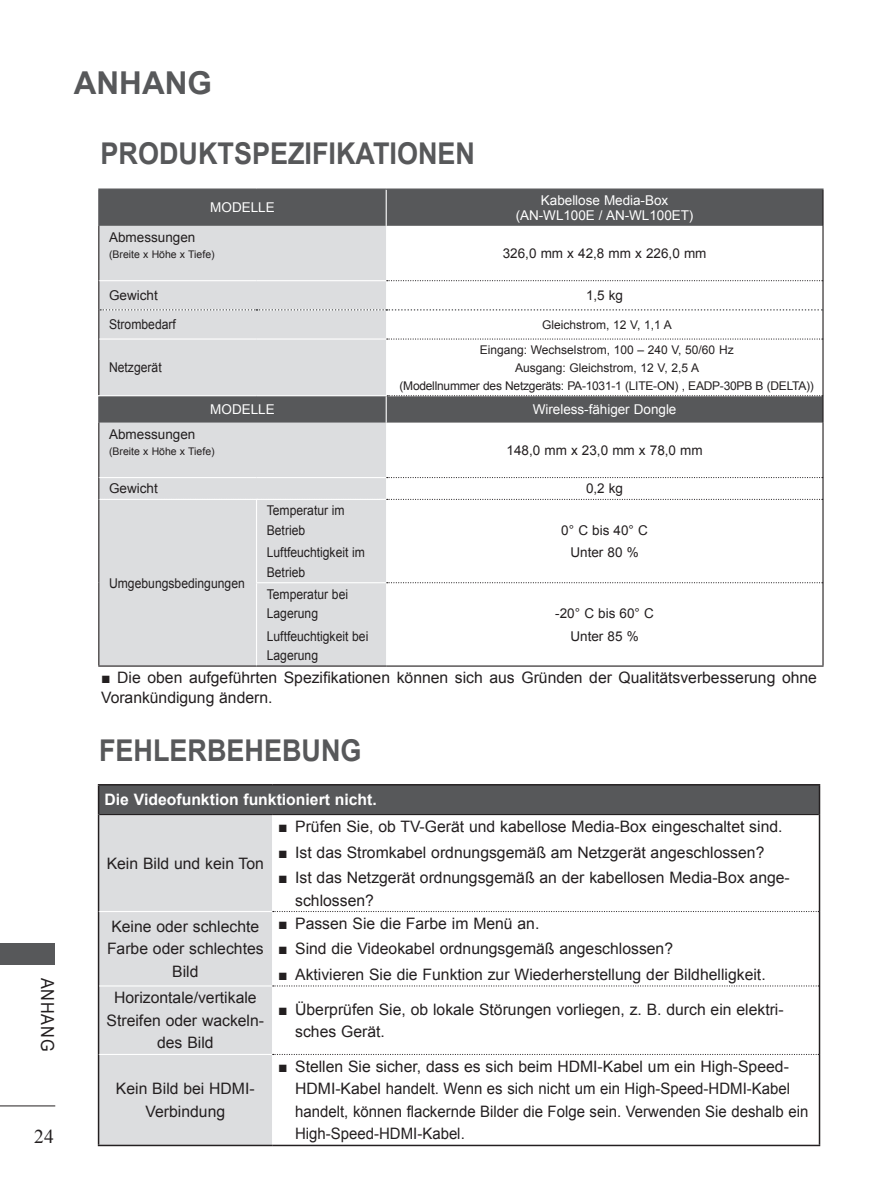
<style>
.page{position:relative;width:893px;height:1191px;background:#fff}
.page>*{position:absolute;margin:0;border:0;box-sizing:border-box;transform-origin:0 0}
.t1{font:700 31.5px "Arial";color:#57585a}
.contents_body_head_2{font:700 30px "Arial";color:#57585a;scale:.9 1}
.t2{font:19.5px "Times New Roman";color:#231f20}
.t3{font:18px "Arial";letter-spacing:.05em;color:#231f20;scale:.9 1}
.body_main_10_5pt{font:15.75px/22.5px "Arial";color:#231f20}
.body_main{font:15.75px/22.5px "Arial";color:#231f20;text-align:center}
.body_main-2{font:700 15.75px "Arial";color:#fff}
.body_main-3{font:13.5px/19.5px "Arial";color:#231f20;scale:.9 1}
.body_main-4{font:13.5px "Arial";color:#231f20}
.body_main-5{font:13.5px "Arial";color:#fff}
.body_main-6{font:12px "Arial";color:#231f20}
.body_main-7{font:12px "Arial";letter-spacing:-.02em;color:#231f20}
.t4{font:10.5px "Arial";color:#231f20}
</style>
<div class="page">
<hr style="left:0;top:1105px;width:55px;height:1px;background:#231f20">
<div style="left:0;top:943px;width:54px;height:21px;background:#57585a"></div>
<div style="left:99px;top:190px;width:723px;height:36px;background:#57585a"></div>
<svg style="left:99px;top:226px;width:287px;height:439px;background:#d2d3d5"></svg>
<svg style="left:386px;top:339px;width:436px;height:1px"></svg>
<hr style="left:98px;top:190px;width:1px;height:36px;background:#57585a">
<hr style="left:98px;top:188px;width:159px;height:2px;background:#57585a">
<hr style="left:256px;top:188px;width:130px;height:2px;background:#57585a">
<hr style="left:386px;top:190px;width:1px;height:36px;background:#fff">
<hr style="left:822px;top:190px;width:2px;height:36px;background:#231f20">
<hr style="left:386px;top:188px;width:437px;height:2px;background:#57585a">
<hr style="left:98px;top:226px;width:1px;height:55px;background:#231f20">
<hr style="left:822px;top:226px;width:2px;height:55px;background:#231f20">
<hr style="left:822px;top:281px;width:2px;height:29px;background:#231f20">
<hr style="left:822px;top:310px;width:2px;height:29px;background:#231f20">
<hr style="left:98px;top:339px;width:1px;height:56px;background:#231f20">
<hr style="left:822px;top:339px;width:2px;height:57px;background:#231f20">
<svg style="left:98px;top:280px;width:725px;height:59px"></svg>
<svg style="left:98px;top:396px;width:1px;height:27px"></svg>
<hr style="left:98px;top:395px;width:159px;height:1px;background:#fff">
<hr style="left:256px;top:395px;width:131px;height:1px;background:#fff">
<hr style="left:822px;top:396px;width:2px;height:27px;background:#231f20">
<svg style="left:386px;top:395px;width:437px;height:28px;background:#5e5f61"></svg>
<hr style="left:98px;top:423px;width:1px;height:54px;background:#231f20">
<hr style="left:822px;top:423px;width:2px;height:54px;background:#231f20">
<hr style="left:822px;top:477px;width:2px;height:22px;background:#231f20">
<hr style="left:98px;top:499px;width:1px;height:84px;background:#231f20">
<hr style="left:98px;top:583px;width:1px;height:82px;background:#231f20">
<hr style="left:98px;top:665px;width:159px;height:1px;background:#231f20">
<hr style="left:256px;top:500px;width:1px;height:82px;background:#fff">
<hr style="left:822px;top:499px;width:2px;height:84px;background:#231f20">
<svg style="left:98px;top:477px;width:725px;height:23px"></svg>
<hr style="left:256px;top:583px;width:1px;height:82px;background:#fff">
<hr style="left:256px;top:582px;width:130px;height:1px;background:#fff">
<hr style="left:256px;top:665px;width:130px;height:1px;background:#231f20">
<hr style="left:822px;top:583px;width:2px;height:82px;background:#231f20">
<svg style="left:387px;top:582px;width:436px;height:1px"></svg>
<hr style="left:386px;top:665px;width:437px;height:1px;background:#231f20">
<div style="left:99px;top:784px;width:720px;height:30px;background:#57585a"></div>
<div style="left:99px;top:815px;width:173px;height:329px;background:#dcdddf"></div>
<svg style="left:272px;top:815px;width:547px;height:329px"></svg>
<hr style="left:98px;top:784px;width:174px;height:1px;background:#231f20">
<svg style="left:98px;top:785px;width:1px;height:29px"></svg>
<hr style="left:272px;top:784px;width:548px;height:1px;background:#231f20">
<svg style="left:819px;top:785px;width:1px;height:29px"></svg>
<hr style="left:98px;top:814px;width:1px;height:97px;background:#231f20">
<hr style="left:819px;top:814px;width:1px;height:97px;background:#231f20">
<hr style="left:98px;top:911px;width:1px;height:75px;background:#231f20">
<hr style="left:819px;top:911px;width:1px;height:75px;background:#231f20">
<hr style="left:98px;top:986px;width:1px;height:68px;background:#231f20">
<hr style="left:819px;top:986px;width:1px;height:68px;background:#231f20">
<hr style="left:98px;top:1054px;width:1px;height:90px;background:#231f20">
<hr style="left:819px;top:1054px;width:1px;height:90px;background:#231f20">
<hr style="left:98px;top:1144px;width:174px;height:2px;background:#231f20">
<hr style="left:272px;top:1144px;width:548px;height:2px;background:#231f20">
<svg style="left:273px;top:911px;width:546px;height:1px"></svg>
<svg style="left:273px;top:985px;width:546px;height:1px"></svg>
<hr style="left:99px;top:814px;width:173px;height:1px;background:#231f20">
<hr style="left:272px;top:814px;width:547px;height:1px;background:#231f20">
<hr style="left:99px;top:911px;width:173px;height:1px;background:#fff">
<hr style="left:99px;top:985px;width:173px;height:1px;background:#fff">
<hr style="left:99px;top:1054px;width:173px;height:1px;background:#fff">
<svg style="left:273px;top:1054px;width:546px;height:1px"></svg>
<p class="t3" style="left:59px;top:977px;width:83px;rotate:90deg">ANHANG</p>
<p class="t2" style="left:34px;top:1123px;width:21px">24</p>
<h1 class="t1" style="left:74px;top:62px;width:140px">ANHANG</h1>
<p class="contents_body_head_2" style="left:100px;top:134px;width:418px">PRODUKTSPEZIFIKATIONEN</p>
<p class="body_main-5" style="left:210px;top:199px;width:66px">MODELLE</p>
<p class="body_main-5" style="left:541px;top:191px;width:129px">Kabellose Media-Box</p>
<p class="body_main-5" style="left:516px;top:206px;width:179px">(AN-WL100E / AN-WL100ET)</p>
<p class="body_main-4" style="left:109px;top:228px;width:88px">Abmessungen</p>
<p class="t4" style="left:109px;top:248px;width:107px">(Breite x Höhe x Tiefe)</p>
<p class="body_main-4" style="left:503px;top:245px;width:205px">326,0 mm x 42,8 mm x 226,0 mm</p>
<p class="body_main-4" style="left:109px;top:287px;width:50px">Gewicht</p>
<p class="body_main-4" style="left:586px;top:287px;width:38px">1,5 kg</p>
<p class="body_main-3" style="left:109px;top:315px;width:76px">Strombedarf</p>
<p class="body_main-6" style="left:542px;top:317px;width:131px">Gleichstrom, 12 V, 1,1 A</p>
<p class="body_main-3" style="left:109px;top:358px;width:60px">Netzgerät</p>
<p class="body_main-6" style="left:480px;top:342px;width:255px">Eingang: Wechselstrom, 100 – 240 V, 50/60 Hz</p>
<p class="body_main-6" style="left:515px;top:360px;width:185px">Ausgang: Gleichstrom, 12 V, 2,5 A</p>
<p class="body_main-7" style="left:399px;top:378px;width:416px">(Modellnummer des Netzgeräts: PA-1031-1 (LITE-ON) , EADP-30PB B (DELTA))</p>
<p class="body_main-5" style="left:210px;top:400px;width:66px">MODELLE</p>
<p class="body_main-5" style="left:533px;top:400px;width:145px">Wireless-fähiger Dongle</p>
<p class="body_main-4" style="left:109px;top:425px;width:88px">Abmessungen</p>
<p class="t4" style="left:109px;top:444px;width:107px">(Breite x Höhe x Tiefe)</p>
<p class="body_main-4" style="left:506px;top:441px;width:198px">148,0 mm x 23,0 mm x 78,0 mm</p>
<p class="body_main-4" style="left:109px;top:480px;width:50px">Gewicht</p>
<p class="body_main-4" style="left:586px;top:480px;width:38px">0,2 kg</p>
<p class="body_main-3" style="left:267px;top:501px;width:88px">Temperatur im<br>Betrieb</p>
<p class="body_main-3" style="left:267px;top:543px;width:111px">Luftfeuchtigkeit im<br>Betrieb</p>
<p class="body_main-4" style="left:561px;top:521px;width:88px">0° C bis 40° C</p>
<p class="body_main-4" style="left:570px;top:543px;width:70px">Unter 80 %</p>
<p class="body_main-3" style="left:109px;top:573px;width:152px">Umgebungsbedingungen</p>
<p class="body_main-3" style="left:267px;top:584px;width:92px">Temperatur bei<br>Lagerung</p>
<p class="body_main-3" style="left:267px;top:626px;width:114px">Luftfeuchtigkeit bei<br>Lagerung</p>
<p class="body_main-4" style="left:555px;top:604px;width:100px">-20° C bis 60° C</p>
<p class="body_main-4" style="left:570px;top:627px;width:70px">Unter 85 %</p>
<p class="body_main" style="left:101px;top:668px;width:717px;line-height:19.5px;text-align:left">■ Die oben aufgeführten Spezifikationen können sich aus Gründen der Qualitätsverbesserung ohne<br>Vorankündigung ändern.</p>
<p class="contents_body_head_2" style="left:99px;top:730px;width:293px">FEHLERBEHEBUNG</p>
<p class="body_main-2" style="left:105px;top:789px;width:274px">Die Videofunktion funktioniert nicht.</p>
<p class="body_main" style="left:107px;top:852px;width:159px">Kein Bild und kein Ton</p>
<p class="body_main_10_5pt" style="left:278px;top:815px;width:506px">■ Prüfen Sie, ob TV-Gerät und kabellose Media-Box eingeschaltet sind.</p>
<p class="body_main_10_5pt" style="left:278px;top:841px;width:488px">■ Ist das Stromkabel ordnungsgemäß am Netzgerät angeschlossen?</p>
<p class="body_main_10_5pt" style="left:295px;top:866px;width:496px;text-indent:-17px">■ Ist das Netzgerät ordnungsgemäß an der kabellosen Media-Box ange&shy;schlossen?</p>
<p class="body_main" style="left:107px;top:915px;width:158px">Keine oder schlechte<br>Farbe oder schlechtes<br>Bild</p>
<p class="body_main_10_5pt" style="left:278px;top:912px;width:263px">■ Passen Sie die Farbe im Menü an.</p>
<p class="body_main_10_5pt" style="left:278px;top:938px;width:396px">■ Sind die Videokabel ordnungsgemäß angeschlossen?</p>
<p class="body_main_10_5pt" style="left:278px;top:963px;width:489px">■ Aktivieren Sie die Funktion zur Wiederherstellung der Bildhelligkeit.</p>
<p class="body_main" style="left:107px;top:986px;width:159px">Horizontale/vertikale<br>Streifen oder wackeln&shy;des Bild</p>
<p class="body_main_10_5pt" style="left:295px;top:998px;width:490px;text-indent:-17px">■ Überprüfen Sie, ob lokale Störungen vorliegen, z. B. durch ein elektri&shy;sches Gerät.</p>
<p class="body_main" style="left:116px;top:1077px;width:140px">Kein Bild bei HDMI-<br>Verbindung</p>
<p class="body_main_10_5pt" style="left:295px;top:1055px;width:515px;text-indent:-17px">■ Stellen Sie sicher, dass es sich beim HDMI-Kabel um ein High-Speed-HDMI-Kabel handelt. Wenn es sich nicht um ein High-Speed-HDMI-Kabel handelt, können flackernde Bilder die Folge sein. Verwenden Sie deshalb ein High-Speed-HDMI-Kabel.</p>
</div>
